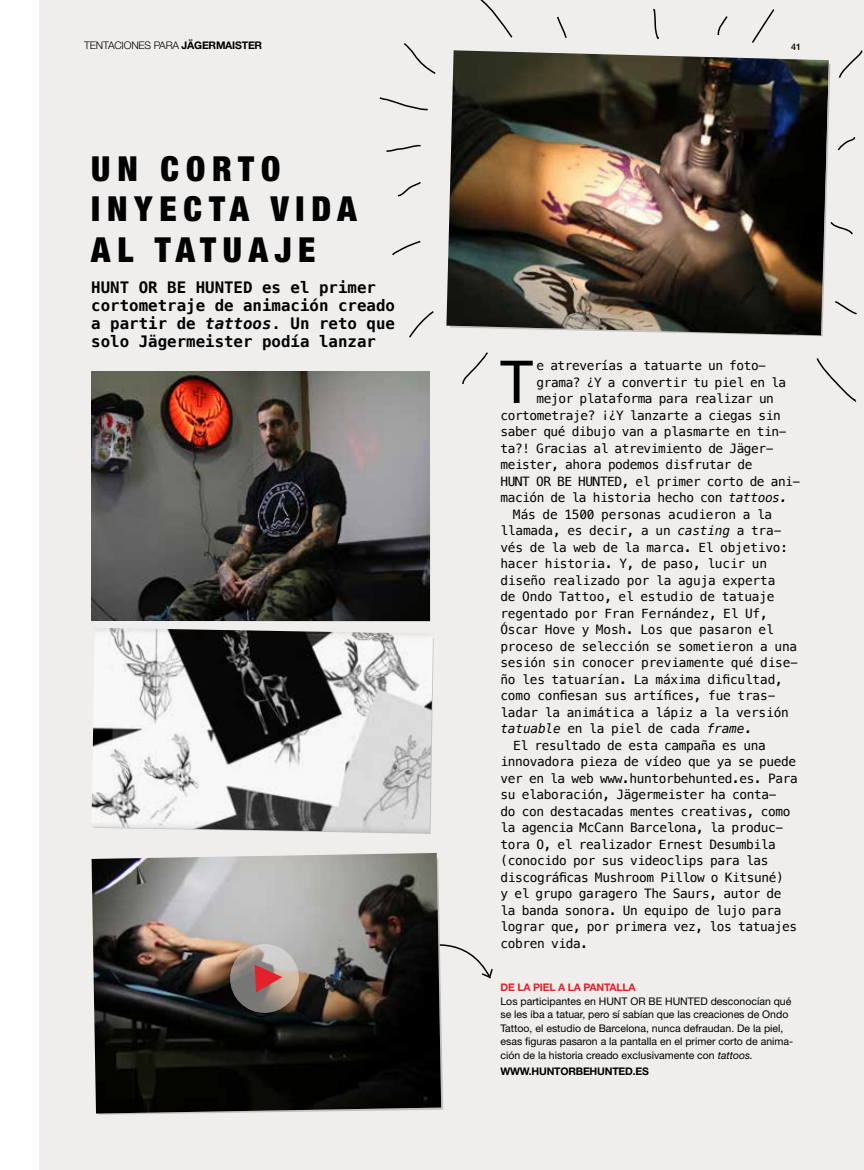
<style>
.page{position:relative;width:864px;height:1170px;background:#fff}
.page>*{position:absolute;margin:0;border:0;box-sizing:border-box;transform-origin:0 0}
.t1{font:58.05px "Menlo";color:#000}
.t2{font:900 condensed 34.5px/40.2px "Helvetica Neue LT Std";letter-spacing:.2em;color:#000}
.t3{font:700 15.75px/18px "Menlo";color:#000}
.t4{font:12.75px "Menlo";letter-spacing:-.025em;color:#000}
.t5{font:italic 12.75px "Menlo";letter-spacing:-.01em;color:#000}
.t6{font:10.5px/13.5px "Helvetica Neue LT Std";color:#000}
.t7{font:300 10.5px "Helvetica Neue LT Std";letter-spacing:-.02em;color:#000}
.t8{font:700 10.5px "Helvetica Neue LT Std";letter-spacing:-.02em;color:#000}
.t9{font:700 10.5px "Helvetica Neue LT Std";letter-spacing:-.02em;color:#e2212a}
.t10{font:500 9px "Helvetica Neue";color:#000}
.s1{font-weight:700}
.s2{font-style:italic}
.s3{font-style:normal}
</style>
<div class="page">
<div style="left:40px;top:0;width:823px;height:1169px;background:#efeeed"></div>
<img style="left:91px;top:853px;width:346px;height:258px">
<hr style="left:428px;top:375px;width:2px;height:245px;background:#c2c0be">
<svg style="left:91px;top:618px;width:340px;height:4px"></svg>
<img style="left:91px;top:371px;width:338px;height:249px">
<svg style="left:96px;top:856px;width:397px;height:259px;background:#63605c"></svg>
<svg style="left:404px;top:43px;width:32px;height:31px"></svg>
<svg style="left:379px;top:97px;width:49px;height:14px"></svg>
<svg style="left:386px;top:144px;width:35px;height:8px"></svg>
<svg style="left:397px;top:182px;width:24px;height:15px"></svg>
<svg style="left:392px;top:240px;width:29px;height:16px"></svg>
<svg style="left:409px;top:311px;width:25px;height:27px"></svg>
<svg style="left:462px;top:352px;width:26px;height:32px"></svg>
<svg style="left:816px;top:358px;width:41px;height:45px"></svg>
<img style="left:448px;top:0;width:415px;height:337px">
<img style="left:91px;top:628px;width:342px;height:205px">
<p class="t7" style="left:84px;top:39px;width:179px">TENTACIONES PARA <span class="s1">JÄGERMAISTER</span></p>
<p class="t10" style="left:790px;top:39px;width:12px">41</p>
<h2 class="t2" style="left:91px;top:148px;width:267px">UN CORTO<br>INYECTA VIDA<br>AL TATUAJE</h2>
<p class="t3" style="left:91px;top:278px;width:305px">HUNT OR BE HUNTED es el primer cortometraje de animación creado a partir de <span class="s2">tattoos</span>. Un reto que solo Jägermeister podía lanzar</p>
<h1 class="t1" style="left:499px;top:342px;width:36px">T</h1>
<p class="t4" style="left:536px;top:357px;width:231px">e atreverías a tatuarte un foto-</p>
<p class="t4" style="left:536px;top:373px;width:251px">grama? ¿Y a convertir tu piel en la</p>
<p class="t4" style="left:536px;top:390px;width:239px">mejor plataforma para realizar un</p>
<p class="t4" style="left:500px;top:406px;width:282px">cortometraje? ¡¿Y lanzarte a ciegas sin</p>
<p class="t4" style="left:500px;top:423px;width:287px">saber qué dibujo van a plasmarte en tin-</p>
<p class="t4" style="left:500px;top:439px;width:274px">ta?! Gracias al atrevimiento de Jäger-</p>
<p class="t4" style="left:500px;top:455px;width:253px">meister, ahora podemos disfrutar de</p>
<p class="t4" style="left:500px;top:472px;width:301px">HUNT OR BE HUNTED, el primer corto de ani-</p>
<p class="t4" style="left:500px;top:488px;width:288px">mación de la historia hecho con <span class="s2">tattoos.</span></p>
<p class="t4" style="left:513px;top:505px;width:260px">Más de 1500 personas acudieron a la</p>
<p class="t4" style="left:500px;top:521px;width:282px">llamada, es decir, a un <span class="s2">casting</span> a tra-</p>
<p class="t4" style="left:500px;top:538px;width:289px">vés de la web de la marca. El objetivo:</p>
<p class="t4" style="left:500px;top:554px;width:268px">hacer historia. Y, de paso, lucir un</p>
<p class="t4" style="left:500px;top:571px;width:276px">diseño realizado por la aguja experta</p>
<p class="t4" style="left:500px;top:587px;width:275px">de Ondo Tattoo, el estudio de tatuaje</p>
<p class="t4" style="left:500px;top:604px;width:269px">regentado por Fran Fernández, El Uf,</p>
<p class="t4" style="left:500px;top:620px;width:275px">Óscar Hove y Mosh. Los que pasaron el</p>
<p class="t4" style="left:500px;top:637px;width:298px">proceso de selección se sometieron a una</p>
<p class="t4" style="left:500px;top:653px;width:299px">sesión sin conocer previamente qué dise-</p>
<p class="t4" style="left:500px;top:670px;width:284px">ño les tatuarían. La máxima dificultad,</p>
<p class="t4" style="left:500px;top:686px;width:276px">como confiesan sus artífices, fue tras-</p>
<p class="t4" style="left:500px;top:703px;width:290px">ladar la animática a lápiz a la versión</p>
<p class="t5" style="left:500px;top:720px;width:253px">tatuable <span class="s3">en la piel de cada</span> frame.</p>
<p class="t4" style="left:513px;top:736px;width:254px">El resultado de esta campaña es una</p>
<p class="t4" style="left:500px;top:752px;width:297px">innovadora pieza de vídeo que ya se puede</p>
<p class="t4" style="left:500px;top:769px;width:299px">ver en la web www.huntorbehunted.es. Para</p>
<p class="t4" style="left:500px;top:785px;width:277px">su elaboración, Jägermeister ha conta-</p>
<p class="t4" style="left:500px;top:802px;width:291px">do con destacadas mentes creativas, como</p>
<p class="t4" style="left:500px;top:818px;width:284px">la agencia McCann Barcelona, la produc-</p>
<p class="t4" style="left:500px;top:835px;width:277px">tora O, el realizador Ernest Desumbila</p>
<p class="t4" style="left:500px;top:851px;width:269px">(conocido por sus videoclips para las</p>
<p class="t4" style="left:500px;top:868px;width:285px">discográficas Mushroom Pillow o Kitsuné)</p>
<p class="t4" style="left:500px;top:884px;width:282px">y el grupo garagero The Saurs, autor de</p>
<p class="t4" style="left:500px;top:901px;width:282px">la banda sonora. Un equipo de lujo para</p>
<p class="t4" style="left:500px;top:917px;width:298px">lograr que, por primera vez, los tatuajes</p>
<p class="t4" style="left:500px;top:934px;width:89px">cobren vida.</p>
<p class="t9" style="left:500px;top:981px;width:137px">DE LA PIEL A LA PANTALLA</p>
<p class="t6" style="left:500px;top:994px;width:294px">Los participantes en HUNT OR BE HUNTED desconocían qué se les iba a tatuar, pero sí sabían que las creaciones de Ondo Tattoo, el estudio de Barcelona, nunca defraudan. De la piel, esas figuras pasaron a la pantalla en el primer corto de anima&shy;ción de la historia creado exclusivamente con <span class="s2">tattoos.</span></p>
<p class="t8" style="left:500px;top:1065px;width:150px">WWW.HUNTORBEHUNTED.ES</p>
</div>
